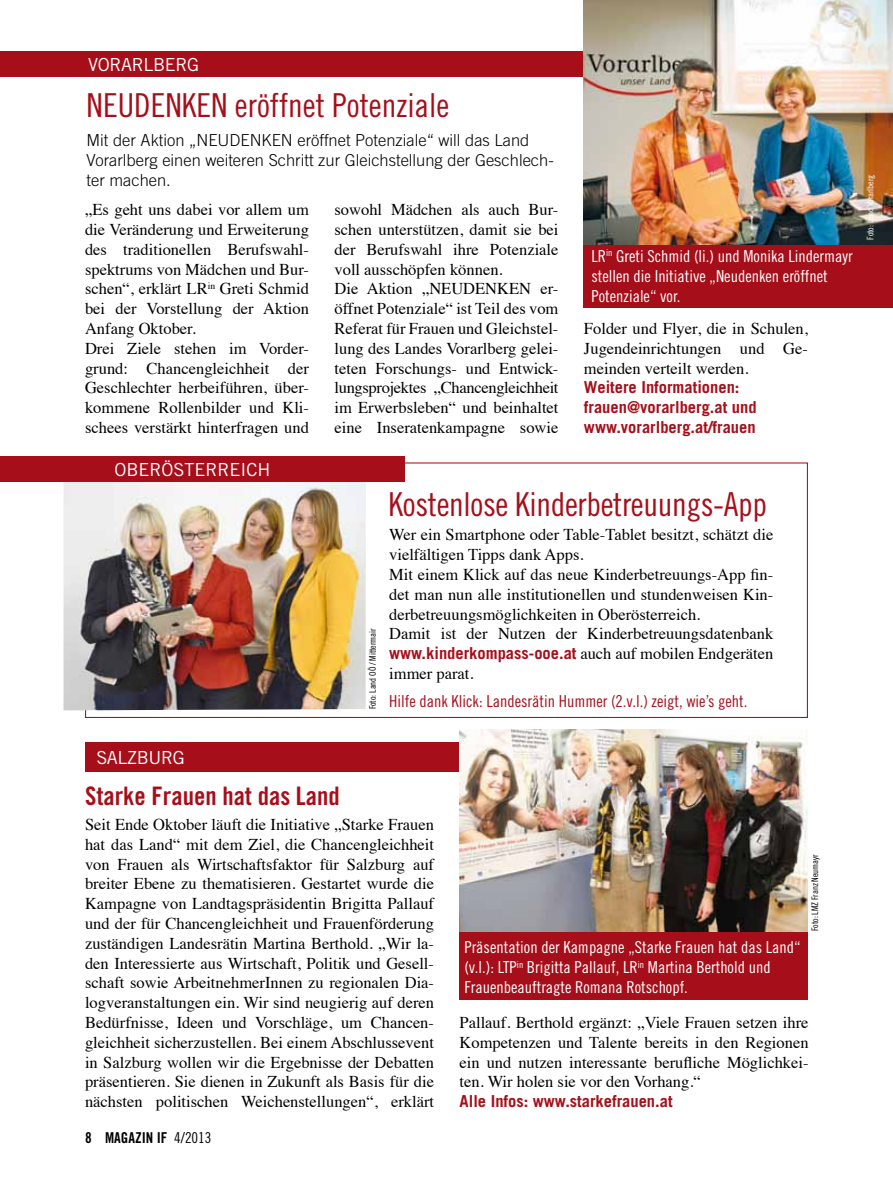
<style>
.page{position:relative;width:893px;height:1191px;background:#fff}
.page>*{position:absolute;margin:0;border:0;box-sizing:border-box;transform-origin:0 0}
.t1{font:33px "Trade Gothic Cond Eighteen";letter-spacing:-.01em;color:#a60f1a}
.t2{font:25.5px "Trade Gothic Bold Cond Twenty";color:#a60f1a}
.t3{font:18px "Trade Gothic";letter-spacing:.045em;color:#fff}
.t4{font:16.5px/19.8px "Times";color:#000}
.t5{font:16.5px/19.8px "Trade Gothic Cond Eighteen";color:#fff}
.t6{font:700 16.5px/19.8px "Trade Gothic";color:#a60f1a}
.t7{font:300 16.5px/19.8px "Trade Gothic";color:#000}
.t8{font:16.5px "Trade Gothic Cond Eighteen";color:#a60f1a}
.t9{font:15px "Trade Gothic Bold Cond Twenty";color:#000}
.t10{font:9px "Trade Gothic Cond Eighteen";letter-spacing:-.01em;color:#000}
.t11{font:9px "Trade Gothic Cond Eighteen";letter-spacing:-.01em;color:#fff}
.s1{font-family:"Times";font-weight:400;color:#000}
.s2{font-family:"Trade Gothic Cond Eighteen"}
</style>
<div class="page">
<div style="left:0;top:51px;width:599px;height:26px;background:#a60f1a"></div>
<img style="left:64px;top:482px;width:302px;height:228px">
<div style="left:85px;top:742px;width:400px;height:29px;background:#a60f1a"></div>
<div style="left:0;top:456px;width:404px;height:26px;background:#a60f1a"></div>
<div style="left:584px;top:242px;width:309px;height:66px;background:#a60f1a"></div>
<img style="left:584px;top:0;width:309px;height:244px">
<img style="left:460px;top:729px;width:348px;height:202px">
<div style="left:460px;top:932px;width:348px;height:67px;background:#a60f1a"></div>
<p class="t3" style="left:88px;top:54px;width:22px">VORAR</p>
<p class="t3" style="left:143px;top:54px;width:22px">LBERG</p>
<h1 class="t1" style="left:87px;top:86px;width:364px">NEUDENKEN eröffnet Potenziale</h1>
<p class="t7" style="left:87px;top:130px;width:469px">Mit der Aktion „NEUDENKEN eröffnet Potenziale“ will das Land<br>Vorarlberg einen weiteren Schritt zur Gleichstellung der Geschlech&shy;ter machen.</p>
<p class="t4" style="left:85px;top:198px;width:225px">„Es geht uns dabei vor allem um die Veränderung und Erweiterung des traditionellen Berufswahl&shy;spektrums von Mädchen und Bur&shy;schen“, erklärt LR<sup>in</sup> Greti Schmid bei der Vorstellung der Aktion<br>Anfang Oktober.<br>Drei Ziele stehen im Vorder&shy;grund: Chancengleichheit der<br>Geschlechter herbeiführen, über&shy;kommene Rollenbilder und Kli&shy;schees verstärkt hinterfragen und</p>
<p class="t4" style="left:334px;top:198px;width:225px">sowohl Mädchen als auch Bur&shy;schen unterstützen, damit sie bei der Berufswahl ihre Potenziale voll ausschöpfen können.<br>Die Aktion „NEUDENKEN er&shy;öffnet Potenziale“ ist Teil des vom<br>Referat für Frauen und Gleichstel&shy;lung des Landes Vorarlberg gelei&shy;teten Forschungs- und Entwick&shy;lungsprojektes „Chancengleichheit im Erwerbsleben“ und beinhaltet eine Inseratenkampagne sowie</p>
<p class="t3" style="left:114px;top:459px;width:24px">OBER</p>
<p class="t3" style="left:161px;top:459px;width:45px">ÖSTERREICH</p>
<p class="t5" style="left:591px;top:246px;width:263px">LR<sup>in</sup> Greti Schmid (li.) und Monika Lindermayr stellen die Initiative „Neudenken eröffnet<br>Potenziale“ vor.</p>
<p class="t4" style="left:584px;top:317px;width:225px;text-align:justify">Folder und Flyer, die in Schulen, Jugendeinrichtungen und Ge&shy;meinden verteilt werden.</p>
<p class="t6" style="left:584px;top:377px;width:174px">Weitere Informationen: frauen@vorarlberg.at und www.vorarlberg.at/frauen</p>
<p class="t10" style="left:367px;top:709px;width:82px;rotate:-90deg">Foto: Land OÖ / Mittermair</p>
<h1 class="t1" style="left:389px;top:484px;width:380px">Kostenlose Kinderbetreuungs-App</h1>
<p class="t4" style="left:389px;top:523px;width:386px">Wer ein Smartphone oder Table-Tablet besitzt, schätzt die vielfältigen Tipps dank Apps.<br>Mit einem Klick auf das neue Kinderbetreuungs-App fin&shy;det man nun alle institutionellen und stundenweisen Kin&shy;derbetreuungsmöglichkeiten in Oberösterreich.<br>Damit ist der Nutzen der Kinderbetreuungsdatenbank</p>
<p class="t6" style="left:389px;top:643px;width:386px">www.kinderkompass-ooe.at <span class="s1">auch auf mobilen Endgeräten</span></p>
<p class="t4" style="left:389px;top:662px;width:86px">immer parat.</p>
<p class="t8" style="left:389px;top:691px;width:360px">Hilfe dank Klick: Landesrätin Hummer (2.v.l.) zeigt, wie’s geht.</p>
<p class="t11" style="left:865px;top:240px;width:66px;rotate:-90deg">Foto: Land Vorarlberg</p>
<p class="t3" style="left:96px;top:746px;width:44px">SALZBURG</p>
<h2 class="t2" style="left:85px;top:780px;width:256px">Starke Frauen hat das Land</h2>
<p class="t4" style="left:85px;top:813px;width:351px;text-align:justify">Seit Ende Oktober läuft die Initiative „Starke Frauen hat das Land“ mit dem Ziel, die Chancengleichheit von Frauen als Wirtschaftsfaktor für Salzburg auf breiter Ebene zu thematisieren. Gestartet wurde die Kampagne von Landtagspräsidentin Brigitta Pallauf und der für Chancengleichheit und Frauenförderung zuständigen Landesrätin Martina Berthold. „Wir la&shy;den Interessierte aus Wirtschaft, Politik und Gesell&shy;schaft sowie ArbeitnehmerInnen zu regionalen Dia&shy;logveranstaltungen ein. Wir sind neugierig auf deren Bedürfnisse, Ideen und Vorschläge, um Chancen&shy;gleichheit sicherzustellen. Bei einem Abschlussevent in Salzburg wollen wir die Ergebnisse der Debatten präsentieren. Sie dienen in Zukunft als Basis für die nächsten politischen Weichenstellungen“, erklärt</p>
<p class="t9" style="left:85px;top:1128px;width:128px">8 MAGAZIN IF <span class="s2">4/2013</span></p>
<p class="t5" style="left:464px;top:937px;width:338px">Präsentation der Kampagne „Starke Frauen hat das Land“ (v.l.): LTP<sup>in</sup> Brigitta Pallauf, LR<sup>in</sup> Martina Berthold und<br>Frauenbeauftragte Romana Rotschopf.</p>
<p class="t10" style="left:810px;top:931px;width:78px;rotate:-90deg">Foto: LMZ Franz Neumayr</p>
<p class="t4" style="left:460px;top:1011px;width:351px;text-align:justify">Pallauf. Berthold ergänzt: „Viele Frauen setzen ihre Kompetenzen und Talente bereits in den Regionen ein und nutzen interessante berufliche Möglichkei&shy;ten. Wir holen sie vor den Vorhang.“</p>
<p class="t6" style="left:460px;top:1091px;width:215px">Alle Infos: www.starkefrauen.at</p>
</div>
